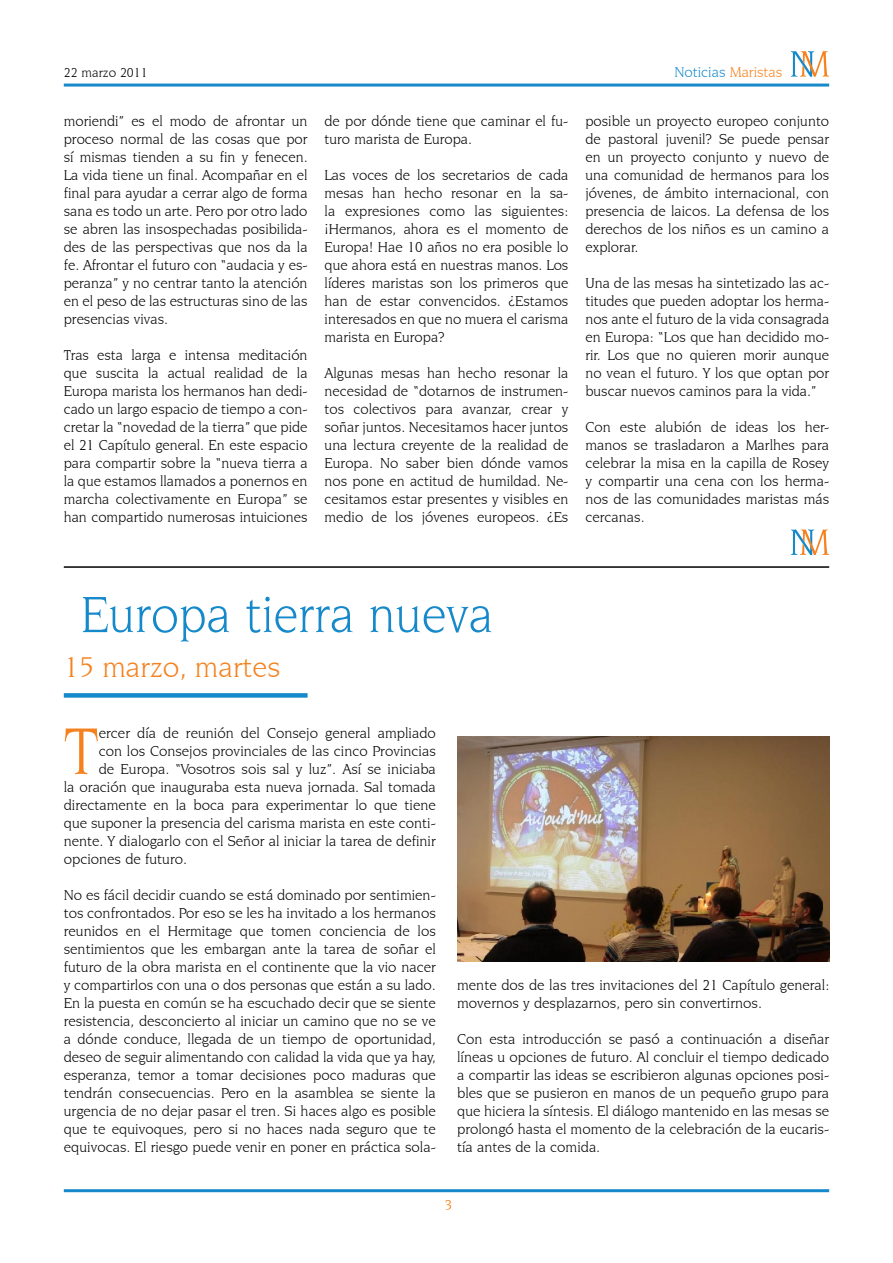
<style>
.page{position:relative;width:893px;height:1263px;background:#fff}
.page>*{position:absolute;margin:0;border:0;box-sizing:border-box;transform-origin:0 0}
.t1{font:70.05px "Novarese IT Cby BT";color:#f5821f}
.t2{font:54px "Novarese IT Cby BT";color:#1689ca;scale:.93 1}
.t3{font:30px "Novarese IT Cby BT";color:#f5821f}
.t4{font:15px/18px "Novarese IT Cby BT";color:#000;text-align:justify}
.t5{font:15px "Novarese IT Cby BT";color:#1689ca}
.t6{font:13.5px "Novarese IT Cby BT";color:#000}
.s1{color:#f5821f}
</style>
<div class="page">
<hr style="left:64px;top:1189px;width:765px;height:3px;background:#1689ca">
<hr style="left:64px;top:84px;width:765px;height:3px;background:#1689ca">
<svg style="left:791px;top:51px;width:38px;height:26px"></svg>
<div style="left:64px;top:693px;width:244px;height:5px;background:#1689ca"></div>
<svg style="left:791px;top:529px;width:38px;height:26px"></svg>
<hr style="left:64px;top:566px;width:765px;height:2px;background:#000">
<img style="left:457px;top:736px;width:372px;height:226px">
<p class="t6" style="left:64px;top:64px;width:85px">22 marzo 2011</p>
<p class="t5" style="left:674px;top:63px;width:110px">Noticias <span class="s1">Maristas</span></p>
<p class="t4" style="left:64px;top:112px;width:245px">moriendi” es el modo de afrontar un proceso normal de las cosas que por sí mismas tienden a su fin y fenecen.<br>La vida tiene un final. Acompañar en el final para ayudar a cerrar algo de forma sana es todo un arte. Pero por otro lado se abren las insospechadas posibilida&shy;des de las perspectivas que nos da la fe. Afrontar el futuro con “audacia y es&shy;peranza” y no centrar tanto la atención en el peso de las estructuras sino de las presencias vivas.</p>
<p class="t4" style="left:64px;top:346px;width:245px">Tras esta larga e intensa meditación que suscita la actual realidad de la Europa marista los hermanos han dedi&shy;cado un largo espacio de tiempo a con&shy;cretar la “novedad de la tierra” que pide el 21 Capítulo general. En este espacio para compartir sobre la “nueva tierra a la que estamos llamados a ponernos en marcha colectivamente en Europa” se han compartido numerosas intuiciones</p>
<p class="t4" style="left:325px;top:112px;width:245px">de por dónde tiene que caminar el fu&shy;turo marista de Europa.</p>
<p class="t4" style="left:325px;top:166px;width:245px">Las voces de los secretarios de cada mesas han hecho resonar en la sa&shy;la expresiones como las siguientes: ¡Hermanos, ahora es el momento de Europa! Hae 10 años no era posible lo que ahora está en nuestras manos. Los líderes maristas son los primeros que han de estar convencidos. ¿Estamos interesados en que no muera el carisma marista en Europa?</p>
<p class="t4" style="left:325px;top:364px;width:245px">Algunas mesas han hecho resonar la necesidad de “dotarnos de instrumen&shy;tos colectivos para avanzar, crear y soñar juntos. Necesitamos hacer juntos una lectura creyente de la realidad de Europa. No saber bien dónde vamos nos pone en actitud de humildad. Ne&shy;cesitamos estar presentes y visibles en medio de los jóvenes europeos. ¿Es</p>
<p class="t4" style="left:585px;top:112px;width:245px">posible un proyecto europeo conjunto de pastoral juvenil? Se puede pensar en un proyecto conjunto y nuevo de una comunidad de hermanos para los jóvenes, de ámbito internacional, con presencia de laicos. La defensa de los derechos de los niños es un camino a explorar.</p>
<p class="t4" style="left:585px;top:274px;width:245px">Una de las mesas ha sintetizado las ac&shy;titudes que pueden adoptar los herma&shy;nos ante el futuro de la vida consagrada en Europa: “Los que han decidido mo&shy;rir. Los que no quieren morir aunque no vean el futuro. Y los que optan por buscar nuevos caminos para la vida.”</p>
<p class="t4" style="left:585px;top:418px;width:245px">Con este alubión de ideas los her&shy;manos se trasladaron a Marlhes para celebrar la misa en la capilla de Rosey y compartir una cena con los herma&shy;nos de las comunidades maristas más cercanas.</p>
<h2 class="t2" style="left:81px;top:582px;width:445px">Europa tierra nueva</h2>
<h3 class="t3" style="left:64px;top:649px;width:218px">15 marzo, martes</h3>
<h1 class="t1" style="left:64px;top:710px;width:37px">T</h1>
<p class="t4" style="left:99px;top:724px;width:339px">ercer día de reunión del Consejo general ampliado</p>
<p class="t4" style="left:99px;top:742px;width:339px">con los Consejos provinciales de las cinco Provincias</p>
<p class="t4" style="left:99px;top:760px;width:339px">de Europa. “Vosotros sois sal y luz”. Así se iniciaba</p>
<p class="t4" style="left:64px;top:778px;width:374px">la oración que inauguraba esta nueva jornada. Sal tomada</p>
<p class="t4" style="left:64px;top:796px;width:374px">directamente en la boca para experimentar lo que tiene</p>
<p class="t4" style="left:64px;top:814px;width:374px">que suponer la presencia del carisma marista en este conti-</p>
<p class="t4" style="left:64px;top:832px;width:374px">nente. Y dialogarlo con el Señor al iniciar la tarea de definir</p>
<p class="t4" style="left:64px;top:850px;width:125px">opciones de futuro.</p>
<p class="t4" style="left:64px;top:886px;width:374px">No es fácil decidir cuando se está dominado por sentimien&shy;tos confrontados. Por eso se les ha invitado a los hermanos reunidos en el Hermitage que tomen conciencia de los sentimientos que les embargan ante la tarea de soñar el futuro de la obra marista en el continente que la vio nacer y compartirlos con una o dos personas que están a su lado.<br>En la puesta en común se ha escuchado decir que se siente resistencia, desconcierto al iniciar un camino que no se ve a dónde conduce, llegada de un tiempo de oportunidad, deseo de seguir alimentando con calidad la vida que ya hay, esperanza, temor a tomar decisiones poco maduras que tendrán consecuencias. Pero en la asamblea se siente la urgencia de no dejar pasar el tren. Si haces algo es posible que te equivoques, pero si no haces nada seguro que te equivocas. El riesgo puede venir en poner en práctica sola-</p>
<p class="t4" style="left:457px;top:976px;width:374px">mente dos de las tres invitaciones del 21 Capítulo general: movernos y desplazarnos, pero sin convertirnos.</p>
<p class="t4" style="left:457px;top:1030px;width:374px">Con esta introducción se pasó a continuación a diseñar líneas u opciones de futuro. Al concluir el tiempo dedicado a compartir las ideas se escribieron algunas opciones posi&shy;bles que se pusieron en manos de un pequeño grupo para que hiciera la síntesis. El diálogo mantenido en las mesas se prolongó hasta el momento de la celebración de la eucaris&shy;tía antes de la comida.</p>
</div>
